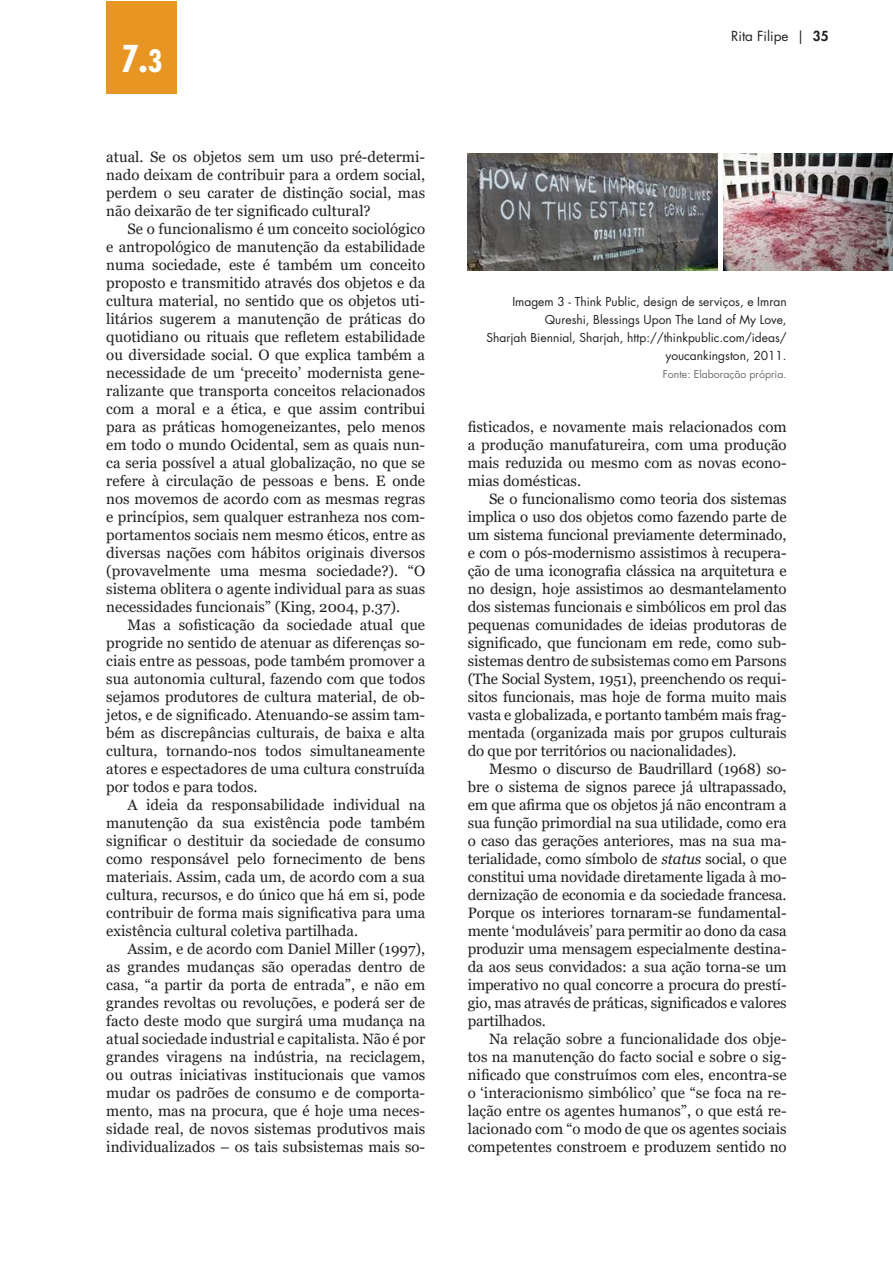
<style>
.page{position:relative;width:893px;height:1263px;background:#fff}
.page>*{position:absolute;margin:0;border:0;box-sizing:border-box;transform-origin:0 0}
.t1{font:700 condensed 36px "Futura Std";color:#fff}
.texto{font:15px/18px "Georgia";color:#231f20;text-align:justify}
.t2{font:13.5px "Futura Std";color:#231f20}
.legendas{font:12px/18px "Futura Std";color:#231f20;text-align:right}
.legendas-2{font:10.5px "Futura Std";color:#6b6d6e}
.s1{font-size:30px}
.s2{font-weight:800}
.s3{font-style:italic}
</style>
<div class="page">
<div style="left:106px;top:1px;width:71px;height:93px;background:#e79624"></div>
<img style="left:468px;top:153px;width:250px;height:117px">
<img style="left:724px;top:153px;width:169px;height:117px">
<h1 class="t1" style="left:121px;top:37px;width:43px">7.<span class="s1">3</span></h1>
<p class="texto" style="left:106px;top:148px;width:320px">atual. Se os objetos sem um uso pré-determi&shy;nado deixam de contribuir para a ordem social, perdem o seu carater de distinção social, mas não deixarão de ter significado cultural?</p>
<p class="texto" style="left:106px;top:220px;width:320px;text-indent:21px">Se o funcionalismo é um conceito sociológico e antropológico de manutenção da estabilidade numa sociedade, este é também um conceito proposto e transmitido através dos objetos e da cultura material, no sentido que os objetos uti&shy;litários sugerem a manutenção de práticas do quotidiano ou rituais que refletem estabilidade ou diversidade social. O que explica também a necessidade de um ‘preceito’ modernista gene&shy;ralizante que transporta conceitos relacionados com a moral e a ética, e que assim contribui para as práticas homogeneizantes, pelo menos em todo o mundo Ocidental, sem as quais nun&shy;ca seria possível a atual globalização, no que se refere à circulação de pessoas e bens. E onde nos movemos de acordo com as mesmas regras e princípios, sem qualquer estranheza nos com&shy;portamentos sociais nem mesmo éticos, entre as diversas nações com hábitos originais diversos (provavelmente uma mesma sociedade?). “O sistema oblitera o agente individual para as suas necessidades funcionais” (King, 2004, p.37).</p>
<p class="texto" style="left:106px;top:616px;width:320px;text-indent:21px">Mas a sofisticação da sociedade atual que progride no sentido de atenuar as diferenças so&shy;ciais entre as pessoas, pode também promover a sua autonomia cultural, fazendo com que todos sejamos produtores de cultura material, de ob&shy;jetos, e de significado. Atenuando-se assim tam&shy;bém as discrepâncias culturais, de baixa e alta cultura, tornando-nos todos simultaneamente atores e espectadores de uma cultura construída por todos e para todos.</p>
<p class="texto" style="left:106px;top:796px;width:320px;text-indent:21px">A ideia da responsabilidade individual na manutenção da sua existência pode também significar o destituir da sociedade de consumo como responsável pelo fornecimento de bens materiais. Assim, cada um, de acordo com a sua cultura, recursos, e do único que há em si, pode contribuir de forma mais significativa para uma existência cultural coletiva partilhada.</p>
<p class="texto" style="left:106px;top:940px;width:320px;text-indent:21px">Assim, e de acordo com Daniel Miller (1997), as grandes mudanças são operadas dentro de casa, “a partir da porta de entrada”, e não em grandes revoltas ou revoluções, e poderá ser de facto deste modo que surgirá uma mudança na atual sociedade industrial e capitalista. Não é por grandes viragens na indústria, na reciclagem, ou outras iniciativas institucionais que vamos mudar os padrões de consumo e de comporta&shy;mento, mas na procura, que é hoje uma neces&shy;sidade real, de novos sistemas produtivos mais individualizados – os tais subsistemas mais so-</p>
<p class="t2" style="left:731px;top:28px;width:99px">Rita Filipe | <span class="s2">35</span></p>
<p class="legendas" style="left:512px;top:293px;width:276px">Imagem 3 - Think Public, design de serviços, e Imran<br>Qureshi, Blessings Upon The Land of My Love,</p>
<p class="legendas" style="left:486px;top:329px;width:302px">Sharjah Biennial, Sharjah, http://thinkpublic.com/ideas/ youcankingston, 2011.</p>
<p class="legendas-2" style="left:663px;top:367px;width:125px">Fonte: Elaboração própria.</p>
<p class="texto" style="left:468px;top:418px;width:320px">fisticados, e novamente mais relacionados com a produção manufatureira, com uma produção mais reduzida ou mesmo com as novas econo&shy;mias domésticas.</p>
<p class="texto" style="left:468px;top:490px;width:320px;text-indent:21px">Se o funcionalismo como teoria dos sistemas implica o uso dos objetos como fazendo parte de um sistema funcional previamente determinado, e com o pós-modernismo assistimos à recupera&shy;ção de uma iconografia clássica na arquitetura e no design, hoje assistimos ao desmantelamento dos sistemas funcionais e simbólicos em prol das pequenas comunidades de ideias produtoras de significado, que funcionam em rede, como sub&shy;sistemas dentro de subsistemas como em Parsons (The Social System, 1951), preenchendo os requi&shy;sitos funcionais, mas hoje de forma muito mais vasta e globalizada, e portanto também mais frag&shy;mentada (organizada mais por grupos culturais do que por territórios ou nacionalidades).</p>
<p class="texto" style="left:468px;top:760px;width:320px;text-indent:21px">Mesmo o discurso de Baudrillard (1968) so&shy;bre o sistema de signos parece já ultrapassado, em que afirma que os objetos já não encontram a sua função primordial na sua utilidade, como era o caso das gerações anteriores, mas na sua ma&shy;terialidade, como símbolo de <span class="s3">status</span> social, o que constitui uma novidade diretamente ligada à mo&shy;dernização de economia e da sociedade francesa.<br>Porque os interiores tornaram-se fundamental&shy;mente ‘moduláveis’ para permitir ao dono da casa produzir uma mensagem especialmente destina&shy;da aos seus convidados: a sua ação torna-se um imperativo no qual concorre a procura do prestí&shy;gio, mas através de práticas, significados e valores partilhados.</p>
<p class="texto" style="left:468px;top:1030px;width:320px;text-indent:21px">Na relação sobre a funcionalidade dos obje&shy;tos na manutenção do facto social e sobre o sig&shy;nificado que construímos com eles, encontra-se o ‘interacionismo simbólico’ que “se foca na re&shy;lação entre os agentes humanos”, o que está re&shy;lacionado com “o modo de que os agentes sociais competentes constroem e produzem sentido no</p>
</div>
